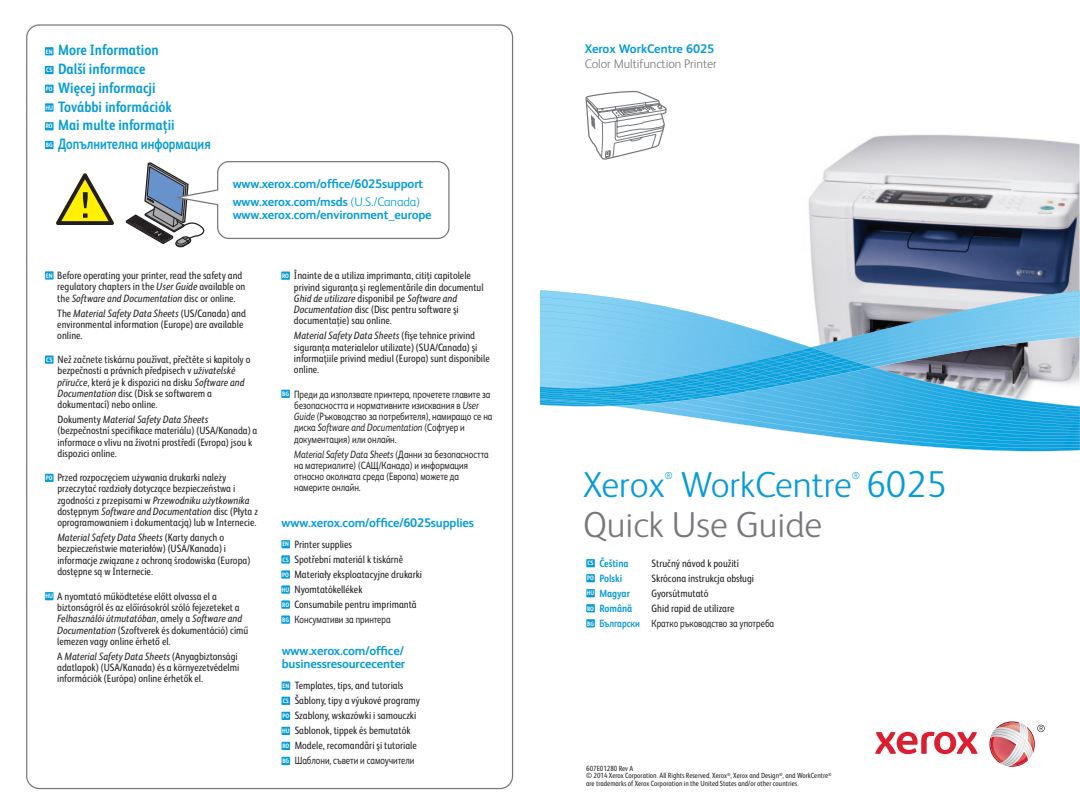
<style>
.page{position:relative;width:1080px;height:810px;background:#fff}
.page>*{position:absolute;margin:0;border:0;box-sizing:border-box;transform-origin:0 0}
.t1{font:300 36.25px "Xerox Sans";color:#069bda}
.t2{font:300 36.25px "Xerox Sans";color:#76787b}
.t3{font:700 15px/18.8px "Xerox Sans Condensed";color:#069bda}
.t4{font:700 15px "Xerox Sans";color:#069bda;scale:.8 1}
.t5{font:700 12.5px/18.1px "Xerox Sans";letter-spacing:-.01em;color:#069bda}
.t6{font:300 12.5px "Xerox Sans";color:#76787b}
.t7{font:10.62px/11.2px "Xerox Sans Condensed";color:#231f20}
.t8{font:10.62px/11.2px "Xerox Sans";color:#231f20;scale:.8 1}
.t9{font:700 10.62px/15px "Xerox Sans Condensed";color:#069bda}
.t10{font:700 10.62px "Xerox Sans";color:#069bda;scale:.8 1}
.t11{font:300 10px "Xerox Sans";color:#069bda}
.t12{font:7.5px/7.5px "Xerox Sans Condensed";color:#231f20}
.t13{font:700 6.38px "Xerox Sans Condensed";color:#fff}
.s1{font-weight:300}
.s2{font-weight:700;font-size:6.38px;color:#fff}
.s3{font-style:italic}
.s4{font-family:"Xerox Sans Condensed";font-weight:700;font-size:6.38px;color:#fff}
.s5{font-size:37.5px}
</style>
<div class="page">
<img style="left:808px;top:134px;width:272px;height:156px">
<svg style="left:585px;top:90px;width:82px;height:70px"></svg>
<svg style="left:540px;top:290px;width:540px;height:161px"></svg>
<svg style="left:875px;top:732px;width:103px;height:22px"></svg>
<svg style="left:989px;top:721px;width:56px;height:46px"></svg>
<svg style="left:125px;top:161px;width:325px;height:111px"></svg>
<svg style="left:56px;top:173px;width:58px;height:52px"></svg>
<div style="left:586px;top:559px;width:9px;height:8px;background:#069bda"></div>
<div style="left:586px;top:574px;width:9px;height:8px;background:#069bda"></div>
<div style="left:586px;top:589px;width:9px;height:8px;background:#069bda"></div>
<div style="left:586px;top:604px;width:9px;height:8px;background:#069bda"></div>
<div style="left:586px;top:619px;width:9px;height:8px;background:#069bda"></div>
<div style="left:281px;top:272px;width:9px;height:8px;background:#069bda"></div>
<div style="left:45px;top:355px;width:9px;height:9px;background:#069bda"></div>
<div style="left:281px;top:390px;width:9px;height:8px;background:#069bda"></div>
<div style="left:45px;top:474px;width:9px;height:8px;background:#069bda"></div>
<div style="left:45px;top:271px;width:9px;height:9px;background:#069bda"></div>
<div style="left:45px;top:592px;width:9px;height:8px;background:#069bda"></div>
<div style="left:282px;top:681px;width:8px;height:9px;background:#069bda"></div>
<div style="left:282px;top:697px;width:8px;height:8px;background:#069bda"></div>
<div style="left:282px;top:712px;width:8px;height:8px;background:#069bda"></div>
<div style="left:282px;top:727px;width:8px;height:8px;background:#069bda"></div>
<div style="left:282px;top:742px;width:8px;height:8px;background:#069bda"></div>
<div style="left:282px;top:757px;width:8px;height:8px;background:#069bda"></div>
<div style="left:281px;top:540px;width:9px;height:8px;background:#069bda"></div>
<div style="left:281px;top:555px;width:9px;height:9px;background:#069bda"></div>
<div style="left:281px;top:570px;width:9px;height:9px;background:#069bda"></div>
<div style="left:281px;top:585px;width:9px;height:9px;background:#069bda"></div>
<div style="left:281px;top:600px;width:9px;height:9px;background:#069bda"></div>
<div style="left:281px;top:615px;width:9px;height:9px;background:#069bda"></div>
<div style="left:45px;top:47px;width:9px;height:8px;background:#069bda"></div>
<div style="left:45px;top:66px;width:9px;height:8px;background:#069bda"></div>
<div style="left:45px;top:85px;width:9px;height:8px;background:#069bda"></div>
<div style="left:45px;top:103px;width:9px;height:9px;background:#069bda"></div>
<div style="left:45px;top:122px;width:9px;height:8px;background:#069bda"></div>
<div style="left:45px;top:141px;width:9px;height:8px;background:#069bda"></div>
<h2 class="t3" style="left:58px;top:40px;width:118px">More Information<br>Další informace<br>Więcej informacji<br>További információk<br>Mai multe informaţii</h2>
<h2 class="t4" style="left:58px;top:134px;width:192px">Допълнителна информация</h2>
<p class="t13" style="left:46px;top:47px;width:8px">EN</p>
<p class="t13" style="left:46px;top:65px;width:8px">CS</p>
<p class="t13" style="left:46px;top:84px;width:8px">PO</p>
<p class="t13" style="left:45px;top:103px;width:9px">HU</p>
<p class="t13" style="left:46px;top:122px;width:8px">RO</p>
<p class="t13" style="left:46px;top:140px;width:8px">BG</p>
<p class="t5" style="left:233px;top:174px;width:192px">www.xerox.com/office/6025support www.xerox.com/msds <span class="s1">(U.S./Canada)</span></p>
<p class="t5" style="left:233px;top:206px;width:200px">www.xerox.com/environment_europe</p>
<p class="t7" style="left:294px;top:270px;width:191px;text-indent:-12px"><span class="s2">RO</span> Înainte de a utiliza imprimanta, citiţi capitolele privind siguranţa şi reglementările din documentul <span class="s3">Ghid de utilizare</span> disponibil pe <span class="s3">Software and Documentation</span> disc (Disc pentru software şi documentaţie) sau online.</p>
<p class="t7" style="left:294px;top:330px;width:197px"><span class="s3">Material Safety Data Sheets</span> (fişe tehnice privind siguranţa materialelor utilizate) (SUA/Canada) şi informaţiile privind mediul (Europa) sunt disponibile online.</p>
<p class="t7" style="left:57px;top:269px;width:190px;text-indent:-11px"><span class="s2">EN</span> Before operating your printer, read the safety and regulatory chapters in the <span class="s3">User Guide</span> available on the <span class="s3">Software and Documentation</span> disc or online.</p>
<p class="t7" style="left:57px;top:307px;width:190px">The <span class="s3">Material Safety Data Sheets</span> (US/Canada) and environmental information (Europe) are available online.</p>
<p class="t7" style="left:58px;top:353px;width:195px;text-indent:-11px"><span class="s2">CS</span> Než začnete tiskárnu používat, přečtěte si kapitoly o bezpečnosti a právních předpisech v <span class="s3">uživatelské příručce</span>, která je k dispozici na disku <span class="s3">Software and Documentation</span> disc (Disk se softwarem a dokumentací) nebo online.</p>
<p class="t7" style="left:58px;top:413px;width:201px">Dokumenty <span class="s3">Material Safety Data Sheets </span>(bezpečnostní specifikace materiálu) (USA/Kanada) a informace o vlivu na životní prostředí (Evropa) jsou k dispozici online.</p>
<p class="t8" style="left:294px;top:388px;width:249px;text-indent:-12px"><span class="s4">BG</span> Преди да използвате принтера, прочетете главите за безопасността и нормативните изисквания в <span class="s3">User Guide</span> (Ръководство за потребителя), намиращо се на диска <span class="s3">Software and Documentation</span> (Софтуер и документация) или онлайн.</p>
<p class="t8" style="left:294px;top:448px;width:245px"><span class="s3">Material Safety Data Sheets</span> (Данни за безопасността на материалите) (САЩ/Канада) и информация относно околната среда (Европа) можете да намерите онлайн.</p>
<p class="t7" style="left:57px;top:471px;width:202px;text-indent:-11px"><span class="s2">PO</span> Przed rozpoczęciem używania drukarki należy przeczytać rozdziały dotyczące bezpieczeństwa i zgodności z przepisami w <span class="s3">Przewodniku użytkownika </span>dostępnym <span class="s3">Software and Documentation</span> disc (Płyta z oprogramowaniem i dokumentacją) lub w Internecie.</p>
<p class="t7" style="left:57px;top:531px;width:194px"><span class="s3">Material Safety Data Sheets</span> (Karty danych o bezpieczeństwie materiałów) (USA/Kanada) i informacje związane z ochroną środowiska (Europa) dostępne są w Internecie.</p>
<p class="t5" style="left:282px;top:513px;width:194px">www.xerox.com/office/6025supplies</p>
<p class="t7" style="left:294px;top:536px;width:129px;line-height:15px">Printer supplies<br>Spotřební materiál k tiskárně<br>Materiały eksploatacyjne drukarki<br>Nyomtatókellékek<br>Consumabile pentru imprimantă</p>
<p class="t8" style="left:294px;top:613px;width:122px">Консумативи за принтера</p>
<p class="t13" style="left:282px;top:540px;width:8px">EN</p>
<p class="t13" style="left:283px;top:555px;width:8px">CS</p>
<p class="t13" style="left:282px;top:570px;width:8px">PO</p>
<p class="t13" style="left:282px;top:585px;width:9px">HU</p>
<p class="t13" style="left:282px;top:600px;width:8px">RO</p>
<p class="t13" style="left:282px;top:615px;width:8px">BG</p>
<p class="t7" style="left:57px;top:590px;width:193px;text-indent:-12px"><span class="s2">HU</span> A nyomtató működtetése előtt olvassa el a biztonságról és az előírásokról szóló fejezeteket a <span class="s3">Felhasználói útmutatóban</span>, amely a <span class="s3">Software and Documentation</span> (Szoftverek és dokumentáció) című lemezen vagy online érhető el.</p>
<p class="t7" style="left:57px;top:650px;width:184px">A <span class="s3">Material Safety Data Sheets</span> (Anyagbiztonsági adatlapok) (USA/Kanada) és a környezetvédelmi információk (Európa) online érhetők el.</p>
<p class="t5" style="left:282px;top:643px;width:125px;line-height:13.1px">www.xerox.com/office/ businessresourcecenter</p>
<p class="t7" style="left:295px;top:678px;width:127px;line-height:15px">Templates, tips, and tutorials<br>Šablony, tipy a výukové programy<br>Szablony, wskazówki i samouczki<br>Sablonok, tippek és bemutatók<br>Modele, recomandări şi tutoriale</p>
<p class="t8" style="left:295px;top:755px;width:151px">Шаблони, съвети и самоучители</p>
<p class="t13" style="left:283px;top:681px;width:8px">EN</p>
<p class="t13" style="left:283px;top:696px;width:8px">CS</p>
<p class="t13" style="left:282px;top:711px;width:8px">PO</p>
<p class="t13" style="left:282px;top:726px;width:9px">HU</p>
<p class="t13" style="left:282px;top:741px;width:8px">RO</p>
<p class="t13" style="left:282px;top:756px;width:8px">BG</p>
<p class="t5" style="left:585px;top:39px;width:131px">Xerox WorkCentre 6025</p>
<p class="t6" style="left:585px;top:56px;width:134px">Color Multifunction Printer</p>
<h1 class="t1" style="left:583px;top:460px;width:83px">Xerox</h1>
<p class="t11" style="left:665px;top:469px;width:10px">®</p>
<h1 class="t1" style="left:681px;top:460px;width:267px">WorkCentre <span class="s5">6025</span></h1>
<p class="t11" style="left:852px;top:469px;width:10px">®</p>
<h1 class="t2" style="left:583px;top:500px;width:241px">Quick Use Guide</h1>
<p class="t9" style="left:599px;top:555px;width:34px">Čeština<br>Polski<br>Magyar<br>Română</p>
<p class="t10" style="left:599px;top:616px;width:52px">Български</p>
<p class="t7" style="left:652px;top:555px;width:104px;line-height:15px">Stručný návod k použití<br>Skrócona instrukcja obsługi<br>Gyorsútmutató<br>Ghid rapid de utilizare</p>
<p class="t8" style="left:652px;top:617px;width:155px">Кратко ръководство за употреба</p>
<p class="t13" style="left:588px;top:559px;width:8px">CS</p>
<p class="t13" style="left:587px;top:574px;width:8px">PO</p>
<p class="t13" style="left:587px;top:589px;width:9px">HU</p>
<p class="t13" style="left:587px;top:604px;width:8px">RO</p>
<p class="t13" style="left:587px;top:619px;width:8px">BG</p>
<p class="t12" style="left:586px;top:764px;width:247px">607E01280 Rev A<br>© 2014 Xerox Corporation. All Rights Reserved. Xerox<sup>®</sup>, Xerox and Design<sup>®</sup>, and WorkCentre<sup>® </sup>are trademarks of Xerox Corporation in the United States and/or other countries.</p>
</div>
